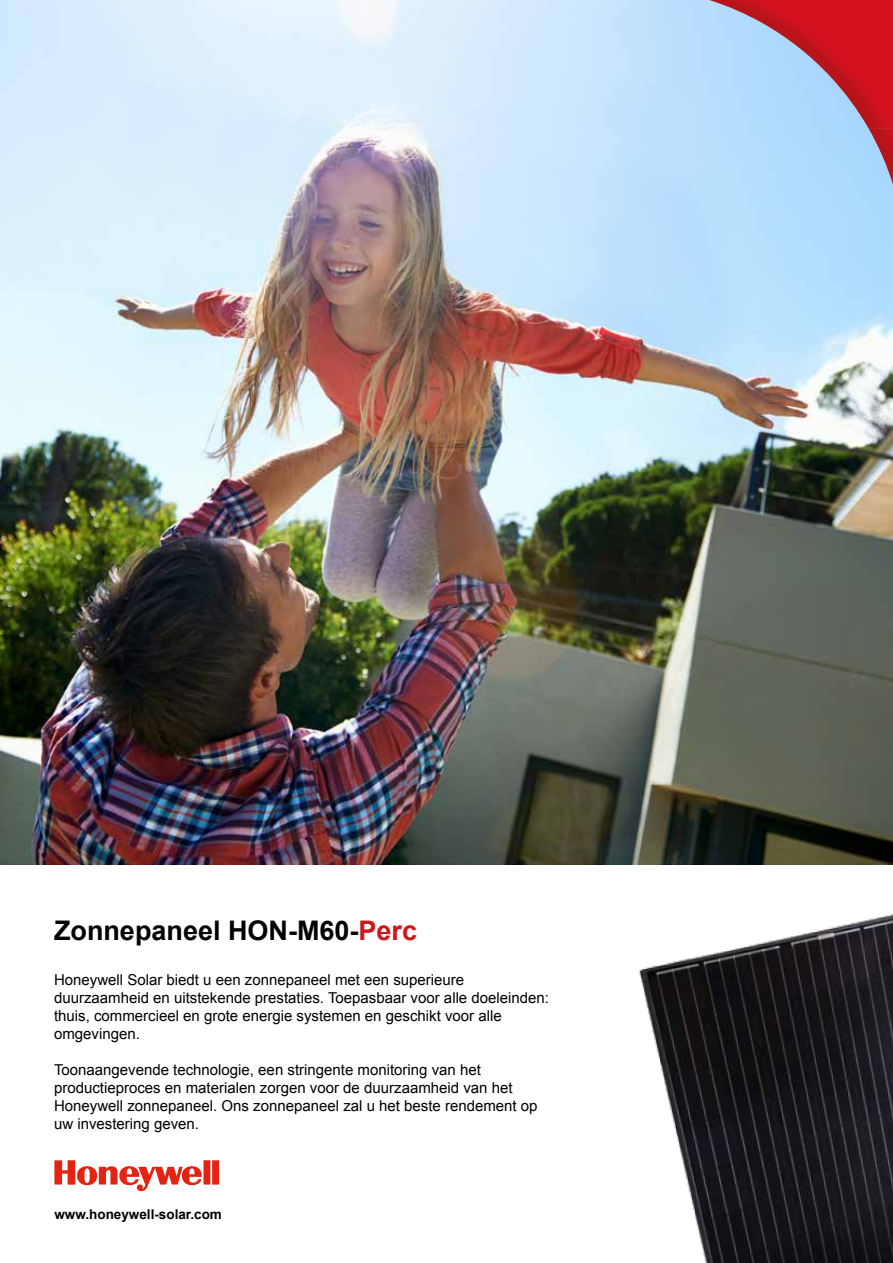
<style>
.page{position:relative;width:893px;height:1263px;background:#fff}
.page>*{position:absolute;margin:0;border:0;box-sizing:border-box;transform-origin:0 0}
.t1{font:700 27px "Arial";color:#000}
.t2{font:15px/18px "Arial";color:#000}
.t3{font:700 13.5px "Arial";color:#000}
.s1{color:#cd171a}
</style>
<div class="page">
<img style="left:0;top:0;width:893px;height:864px">
<img style="left:541px;top:833px;width:352px;height:430px">
<img style="left:762px;top:0;width:131px;height:77px">
<img style="left:709px;top:0;width:53px;height:23px">
<img style="left:831px;top:77px;width:62px;height:51px">
<img style="left:868px;top:128px;width:25px;height:57px">
<svg style="left:54px;top:1160px;width:165px;height:31px"></svg>
<h1 class="t1" style="left:54px;top:913px;width:365px">Zonnepaneel HON-M60-<span class="s1">Perc</span></h1>
<p class="t2" style="left:54px;top:971px;width:497px">Honeywell Solar biedt u een zonnepaneel met een superieure duurzaamheid en uitstekende prestaties. Toepasbaar voor alle doeleinden: thuis, commercieel en grote energie systemen en geschikt voor alle omgevingen.</p>
<p class="t2" style="left:54px;top:1061px;width:485px">Toonaangevende technologie, een stringente monitoring van het productieproces en materialen zorgen voor de duurzaamheid van het Honeywell zonnepaneel. Ons zonnepaneel zal u het beste rendement op uw investering geven.</p>
<p class="t3" style="left:54px;top:1205px;width:169px">www.honeywell-solar.com</p>
</div>
